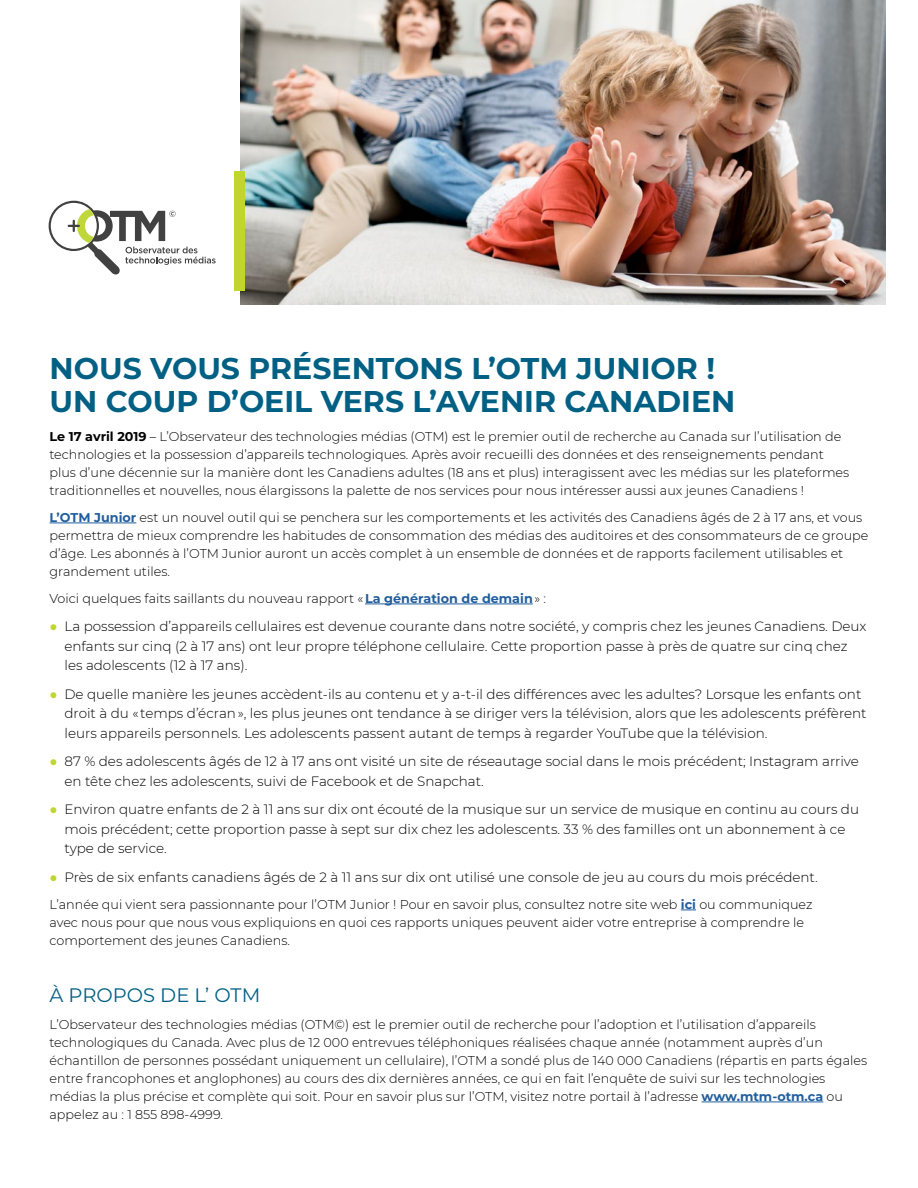
<style>
.page{position:relative;width:918px;height:1188px;background:#fff}
.page>*{position:absolute;margin:0;border:0;box-sizing:border-box;transform-origin:0 0}
.t1{font:700 30px/33px "Montserrat";color:#006084}
.t2{font:19.5px "Montserrat";color:#006084}
.t3{font:300 13.5px/19.5px "Montserrat";color:#000}
.t4{font:300 12.75px/18px "Montserrat";color:#000}
.s1{font-weight:700}
.s2{font-weight:700;color:#215e9e}
.s3{font-family:"Impact";font-weight:400;color:#c1d52f}
.s4{color:#0b6084}
</style>
<div class="page">
<svg style="left:49px;top:201px;width:167px;height:73px"></svg>
<hr style="left:50px;top:523px;width:86px;height:1px;background:#215e9e">
<hr style="left:365px;top:604px;width:168px;height:1px;background:#215e9e">
<svg style="left:681px;top:910px;width:15px;height:1px"></svg>
<hr style="left:702px;top:1102px;width:121px;height:1px;background:#215e9e">
<img style="left:240px;top:0;width:645px;height:304px">
<div style="left:234px;top:171px;width:11px;height:119px;background:#c1d52f"></div>
<h1 class="t1" style="left:50px;top:350px;width:687px">NOUS VOUS PRÉSENTONS L’OTM JUNIOR !<br>UN COUP D’OEIL VERS L’AVENIR CANADIEN</h1>
<p class="t4" style="left:50px;top:427px;width:801px"><span class="s1">Le 17 avril 2019</span> – L’Observateur des technologies médias (OTM) est le premier outil de recherche au Canada sur l’utilisation de technologies et la possession d’appareils technologiques. Après avoir recueilli des données et des renseignements pendant plus d’une décennie sur la manière dont les Canadiens adultes (18 ans et plus) interagissent avec les médias sur les plateformes traditionnelles et nouvelles, nous élargissons la palette de nos services pour nous intéresser aussi aux jeunes Canadiens !</p>
<p class="t4" style="left:50px;top:508px;width:820px"><span class="s2">L’OTM Junior</span> est un nouvel outil qui se penchera sur les comportements et les activités des Canadiens âgés de 2 à 17 ans, et vous permettra de mieux comprendre les habitudes de consommation des médias des auditoires et des consommateurs de ce groupe d’âge. Les abonnés à l’OTM Junior auront un accès complet à un ensemble de données et de rapports facilement utilisables et grandement utiles.</p>
<p class="t4" style="left:50px;top:589px;width:498px">Voici quelques faits saillants du nouveau rapport « <span class="s2">La génération de demain</span> » :</p>
<p class="t3" style="left:64px;top:616px;width:804px;text-indent:-15px"><span class="s3">●</span> La possession d’appareils cellulaires est devenue courante dans notre société, y compris chez les jeunes Canadiens. Deux enfants sur cinq (2 à 17 ans) ont leur propre téléphone cellulaire. Cette proportion passe à près de quatre sur cinq chez les adolescents (12 à 17 ans).</p>
<p class="t3" style="left:64px;top:684px;width:804px;text-indent:-15px"><span class="s3">●</span> De quelle manière les jeunes accèdent-ils au contenu et y a-t-il des différences avec les adultes? Lorsque les enfants ont droit à du « temps d’écran », les plus jeunes ont tendance à se diriger vers la télévision, alors que les adolescents préfèrent leurs appareils personnels. Les adolescents passent autant de temps à regarder YouTube que la télévision.</p>
<p class="t3" style="left:64px;top:751px;width:796px;text-indent:-15px"><span class="s3">●</span> 87 % des adolescents âgés de 12 à 17 ans ont visité un site de réseautage social dans le mois précédent; Instagram arrive en tête chez les adolescents, suivi de Facebook et de Snapchat.</p>
<p class="t3" style="left:64px;top:799px;width:796px;text-indent:-15px"><span class="s3">●</span> Environ quatre enfants de 2 à 11 ans sur dix ont écouté de la musique sur un service de musique en continu au cours du mois précédent; cette proportion passe à sept sur dix chez les adolescents. 33 % des familles ont un abonnement à ce type de service.</p>
<p class="t3" style="left:50px;top:867px;width:770px"><span class="s3">●</span> Près de six enfants canadiens âgés de 2 à 11 ans sur dix ont utilisé une console de jeu au cours du mois précédent.</p>
<p class="t4" style="left:50px;top:895px;width:765px">L’année qui vient sera passionnante pour l’OTM Junior ! Pour en savoir plus, consultez notre site web <span class="s2">ici</span> ou communiquez avec nous pour que nous vous expliquions en quoi ces rapports uniques peuvent aider votre entreprise à comprendre le comportement des jeunes Canadiens.</p>
<h2 class="t2" style="left:50px;top:981px;width:212px"><span class="s4">À</span> PROPOS DE L’ OTM</h2>
<p class="t4" style="left:50px;top:1015px;width:819px">L’Observateur des technologies médias (OTM©) est le premier outil de recherche pour l’adoption et l’utilisation d’appareils technologiques du Canada. Avec plus de 12 000 entrevues téléphoniques réalisées chaque année (notamment auprès d’un échantillon de personnes possédant uniquement un cellulaire), l’OTM a sondé plus de 140 000 Canadiens (répartis en parts égales entre francophones et anglophones) au cours des dix dernières années, ce qui en fait l’enquête de suivi sur les technologies médias la plus précise et complète qui soit. Pour en savoir plus sur l’OTM, visitez notre portail à l’adresse <span class="s2">www.mtm-otm.ca</span> ou appelez au : 1 855 898-4999.</p>
</div>
